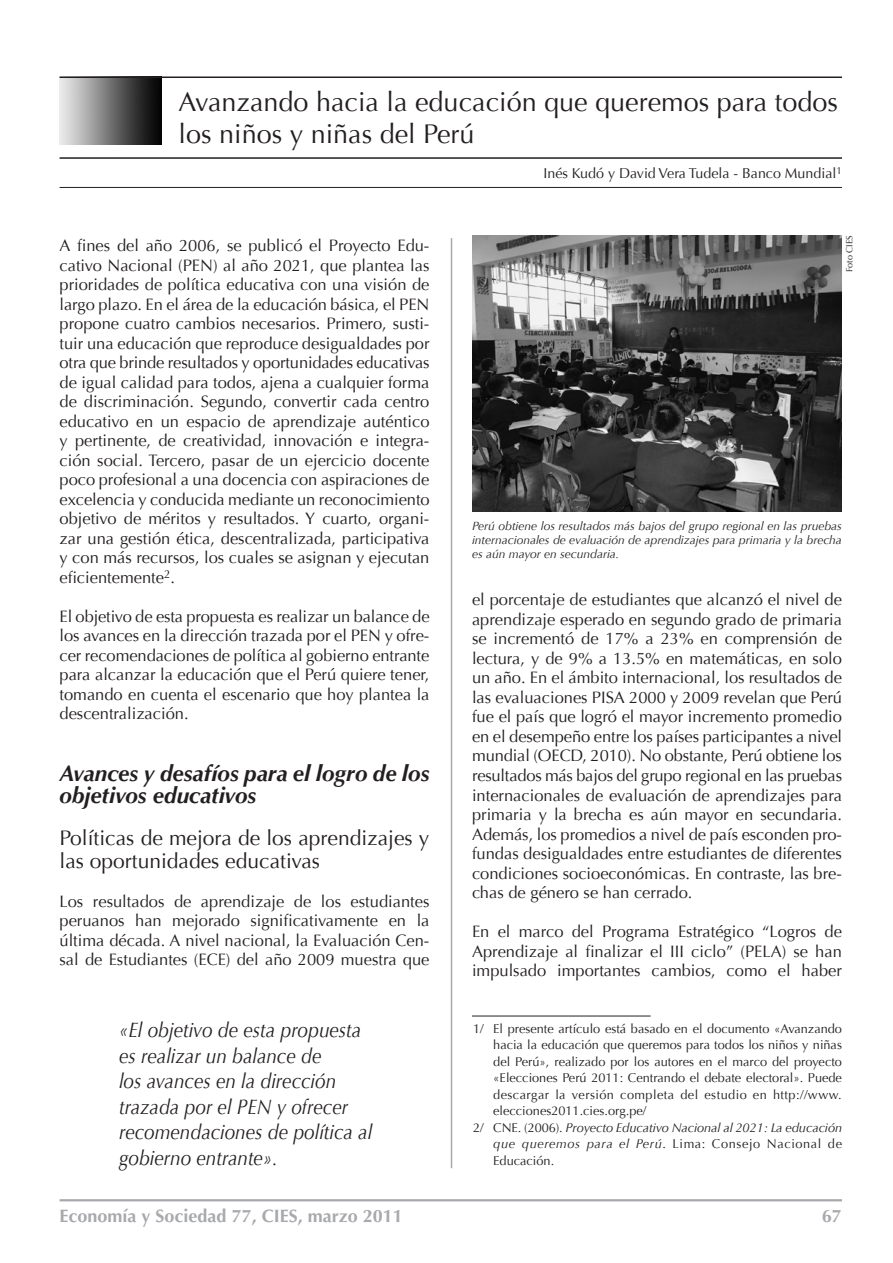
<style>
.page{position:relative;width:893px;height:1263px;background:#fff}
.page>*{position:absolute;margin:0;border:0;box-sizing:border-box;transform-origin:0 0}
.t1{font:27px/32.4px "Optima";color:#231f20}
.subtitulo_1{font:italic 700 22.5px/22.5px "Optima";color:#231f20}
.sumillas{font:italic 21px/25.5px "Optima";color:#231f20;scale:.9 1}
.subtitulo_2{font:21px/22.5px "Optima";color:#231f20}
.t2{font:700 18px "Optima LH East A";color:#a8a9ad}
.t3{font:16.5px/19.5px "Optima";color:#231f20;text-align:justify}
.autor{font:14.25px "Optima";color:#231f20}
.t4{font:12.75px/16.5px "Optima";letter-spacing:.035em;color:#231f20;text-align:justify}
.t5{font:italic 12.75px/16.5px "Optima";letter-spacing:-.005em;color:#231f20;text-align:justify}
.notas_a_pie{font:italic 12px/14.2px "Optima";color:#231f20;text-align:justify}
.t6{font:9px "Optima";color:#231f20}
.s1{font-style:normal}
</style>
<div class="page">
<hr style="left:60px;top:1199px;width:782px;height:2px;background:#a8a9ad">
<hr style="left:451px;top:238px;width:1px;height:930px;background:#a8a9ad">
<img style="left:60px;top:78px;width:102px;height:67px">
<hr style="left:60px;top:77px;width:782px;height:1px;background:#231f20">
<hr style="left:60px;top:157px;width:782px;height:2px;background:#231f20">
<hr style="left:60px;top:187px;width:782px;height:1px;background:#231f20">
<img style="left:472px;top:236px;width:370px;height:275px">
<hr style="left:472px;top:1016px;width:179px;height:1px;background:#231f20">
<p class="t1" style="left:179px;top:86px;width:661px">Avanzando hacia la educación que queremos para todos los niños y niñas del Perú</p>
<p class="t3" style="left:60px;top:236px;width:372px">A fines del año 2006, se publicó el Proyecto Edu&shy;cativo Nacional (PEN) al año 2021, que plantea las prioridades de política educativa con una visión de largo plazo. En el área de la educación básica, el PEN propone cuatro cambios necesarios. Primero, susti&shy;tuir una educación que reproduce desigualdades por otra que brinde resultados y oportunidades educativas de igual calidad para todos, ajena a cualquier forma de discriminación. Segundo, convertir cada centro educativo en un espacio de aprendizaje auténtico y pertinente, de creatividad, innovación e integra&shy;ción social. Tercero, pasar de un ejercicio docente poco profesional a una docencia con aspiraciones de excelencia y conducida mediante un reconocimiento objetivo de méritos y resultados. Y cuarto, organi&shy;zar una gestión ética, descentralizada, participativa y con más recursos, los cuales se asignan y ejecutan eficientemente<sup>2</sup>.</p>
<p class="t3" style="left:60px;top:607px;width:372px">El objetivo de esta propuesta es realizar un balance de los avances en la dirección trazada por el PEN y ofre&shy;cer recomendaciones de política al gobierno entrante para alcanzar la educación que el Perú quiere tener, tomando en cuenta el escenario que hoy plantea la descentralización.</p>
<p class="subtitulo_1" style="left:60px;top:762px;width:371px">Avances y desafíos para el logro de los objetivos educativos</p>
<p class="subtitulo_2" style="left:60px;top:827px;width:371px">Políticas de mejora de los aprendizajes y las oportunidades educativas</p>
<p class="t3" style="left:60px;top:892px;width:371px">Los resultados de aprendizaje de los estudiantes peruanos han mejorado significativamente en la última década. A nivel nacional, la Evaluación Cen&shy;sal de Estudiantes (ECE) del año 2009 muestra que</p>
<p class="autor" style="left:543px;top:164px;width:300px">Inés Kudó y David Vera Tudela - Banco Mundial<sup>1</sup></p>
<p class="t6" style="left:844px;top:272px;width:38px;rotate:-90deg">Foto CIES</p>
<p class="notas_a_pie" style="left:472px;top:519px;width:371px">Perú obtiene los resultados más bajos del grupo regional en las pruebas internacionales de evaluación de aprendizajes para primaria y la brecha es aún mayor en secundaria.</p>
<p class="t3" style="left:472px;top:590px;width:372px">el porcentaje de estudiantes que alcanzó el nivel de aprendizaje esperado en segundo grado de primaria se incrementó de 17% a 23% en comprensión de lectura, y de 9% a 13.5% en matemáticas, en solo un año. En el ámbito internacional, los resultados de las evaluaciones PISA 2000 y 2009 revelan que Perú fue el país que logró el mayor incremento promedio en el desempeño entre los países participantes a nivel mundial (OECD, 2010). No obstante, Perú obtiene los resultados más bajos del grupo regional en las pruebas internacionales de evaluación de aprendizajes para primaria y la brecha es aún mayor en secundaria.<br>Además, los promedios a nivel de país esconden pro&shy;fundas desigualdades entre estudiantes de diferentes condiciones socioeconómicas. En contraste, las bre&shy;chas de género se han cerrado.</p>
<p class="t3" style="left:472px;top:922px;width:371px">En el marco del Programa Estratégico “Logros de Aprendizaje al finalizar el III ciclo” (PELA) se han impulsado importantes cambios, como el haber</p>
<p class="sumillas" style="left:119px;top:1018px;width:283px">«El objetivo de esta propuesta es realizar un balance de<br>los avances en la dirección trazada por el PEN y ofrecer recomendaciones de política al gobierno entrante».</p>
<p class="t4" style="left:493px;top:1020px;width:350px;text-indent:-20px">1/ El presente artículo está basado en el documento «Avanzando hacia la educación que queremos para todos los niños y niñas del Perú», realizado por los autores en el marco del proyecto «Elecciones Perú 2011: Centrando el debate electoral». Puede descargar la versión completa del estudio en http://www. elecciones2011.cies.org.pe/</p>
<p class="t5" style="left:493px;top:1119px;width:350px;text-indent:-20px"><span class="s1">2/ CNE. (2006).</span> Proyecto Educativo Nacional al 2021: La educación que queremos para el Perú<span class="s1">. Lima: Consejo Nacional de Educación.</span></p>
<p class="t2" style="left:60px;top:1204px;width:345px">Economía y Sociedad 77, CIES, marzo 2011</p>
<p class="t2" style="left:822px;top:1204px;width:22px">67</p>
</div>
